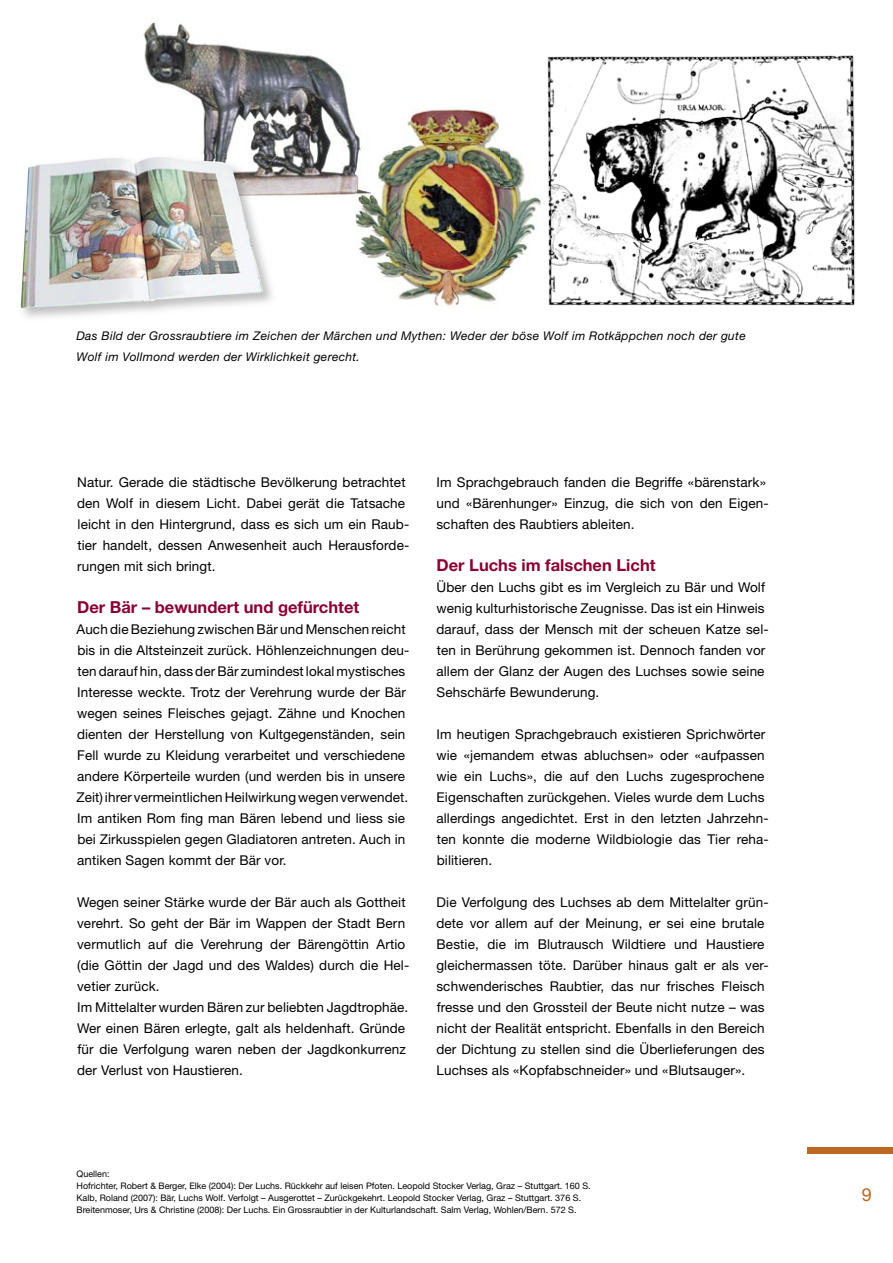
<style>
.page{position:relative;width:893px;height:1263px;background:#fff}
.page>*{position:absolute;margin:0;border:0;box-sizing:border-box;transform-origin:0 0}
.t1{font:18px "Helvetica Neue";color:#bd6724}
.t2{font:700 16.5px "Helvetica Neue";color:#8a0032}
.t3{font:13.5px/21px "Helvetica Neue";letter-spacing:.01em;color:#000}
.t4{font:italic 12px/21px "Helvetica Neue";letter-spacing:.025em;color:#000}
.t5{font:9px/12px "Helvetica Neue";color:#000}
</style>
<div class="page">
<div style="left:808px;top:1148px;width:85px;height:6px;background:#bd6724"></div>
<img style="left:143px;top:22px;width:212px;height:174px">
<img style="left:143px;top:154px;width:134px;height:44px">
<img style="left:21px;top:157px;width:243px;height:151px">
<img style="left:547px;top:55px;width:308px;height:251px">
<img style="left:425px;top:109px;width:100px;height:79px">
<img style="left:355px;top:188px;width:189px;height:88px">
<img style="left:384px;top:276px;width:117px;height:30px">
<img style="left:395px;top:111px;width:30px;height:40px">
<img style="left:377px;top:151px;width:48px;height:52px">
<img style="left:355px;top:132px;width:22px;height:71px">
<img style="left:547px;top:99px;width:1px;height:207px">
<p class="t4" style="left:77px;top:325px;width:671px">Das Bild der Grossraubtiere im Zeichen der Märchen und Mythen: Weder der böse Wolf im Rotkäppchen noch der gute<br>Wolf im Vollmond werden der Wirklichkeit gerecht.</p>
<p class="t3" style="left:77px;top:471px;width:334px">Natur. Gerade die städtische Bevölkerung betrachtet den Wolf in diesem Licht. Dabei gerät die Tatsache leicht in den Hintergrund, dass es sich um ein Raub&shy;tier handelt, dessen Anwesenheit auch Herausforde&shy;rungen mit sich bringt.</p>
<p class="t2" style="left:77px;top:597px;width:284px">Der Bär – bewundert und gefürchtet</p>
<p class="t3" style="left:76px;top:618px;width:335px">Auch die Beziehung zwischen Bär und Menschen reicht bis in die Altsteinzeit zurück. Höhlenzeichnungen deu&shy;ten darauf hin, dass der Bär zumindest lokal mystisches Interesse weckte. Trotz der Verehrung wurde der Bär wegen seines Fleisches gejagt. Zähne und Knochen dienten der Herstellung von Kultgegenständen, sein Fell wurde zu Kleidung verarbeitet und verschiedene andere Körperteile wurden (und werden bis in unsere Zeit) ihrer vermeintlichen Heilwirkung wegen verwendet.<br>Im antiken Rom fing man Bären lebend und liess sie bei Zirkusspielen gegen Gladiatoren antreten. Auch in antiken Sagen kommt der Bär vor.</p>
<p class="t3" style="left:77px;top:891px;width:334px">Wegen seiner Stärke wurde der Bär auch als Gottheit verehrt. So geht der Bär im Wappen der Stadt Bern vermutlich auf die Verehrung der Bärengöttin Artio (die Göttin der Jagd und des Waldes) durch die Hel&shy;vetier zurück.<br>Im Mittelalter wurden Bären zur beliebten Jagdtrophäe.<br>Wer einen Bären erlegte, galt als heldenhaft. Gründe für die Verfolgung waren neben der Jagdkonkurrenz der Verlust von Haustieren.</p>
<p class="t3" style="left:436px;top:471px;width:334px">Im Sprachgebrauch fanden die Begriffe «bärenstark» und «Bärenhunger» Einzug, die sich von den Eigen&shy;schaften des Raubtiers ableiten.</p>
<p class="t2" style="left:436px;top:555px;width:221px">Der Luchs im falschen Licht</p>
<p class="t3" style="left:436px;top:576px;width:334px">Über den Luchs gibt es im Vergleich zu Bär und Wolf wenig kulturhistorische Zeugnisse. Das ist ein Hinweis darauf, dass der Mensch mit der scheuen Katze sel&shy;ten in Berührung gekommen ist. Dennoch fanden vor allem der Glanz der Augen des Luchses sowie seine Sehschärfe Bewunderung.</p>
<p class="t3" style="left:436px;top:723px;width:334px">Im heutigen Sprachgebrauch existieren Sprichwörter wie «jemandem etwas abluchsen» oder «aufpassen wie ein Luchs», die auf den Luchs zugesprochene Eigenschaften zurückgehen. Vieles wurde dem Luchs allerdings angedichtet. Erst in den letzten Jahrzehn&shy;ten konnte die moderne Wildbiologie das Tier reha&shy;bilitieren.</p>
<p class="t3" style="left:436px;top:891px;width:334px">Die Verfolgung des Luchses ab dem Mittelalter grün&shy;dete vor allem auf der Meinung, er sei eine brutale Bestie, die im Blutrausch Wildtiere und Haustiere gleichermassen töte. Darüber hinaus galt er als ver&shy;schwenderisches Raubtier, das nur frisches Fleisch fresse und den Grossteil der Beute nicht nutze – was nicht der Realität entspricht. Ebenfalls in den Bereich der Dichtung zu stellen sind die Überlieferungen des Luchses als «Kopfabschneider» und «Blutsauger».</p>
<p class="t5" style="left:77px;top:1168px;width:516px">Quellen:<br>Hofrichter, Robert &amp; Berger, Elke (2004): Der Luchs. Rückkehr auf leisen Pfoten. Leopold Stocker Verlag, Graz – Stuttgart. 160 S.<br>Kalb, Roland (2007): Bär, Luchs Wolf. Verfolgt – Ausgerottet – Zurückgekehrt. Leopold Stocker Verlag, Graz – Stuttgart. 376 S.<br>Breitenmoser, Urs &amp; Christine (2008): Der Luchs. Ein Grossraubtier in der Kulturlandschaft. Salm Verlag, Wohlen/Bern. 572 S.</p>
<h1 class="t1" style="left:862px;top:1184px;width:12px">9</h1>
</div>
